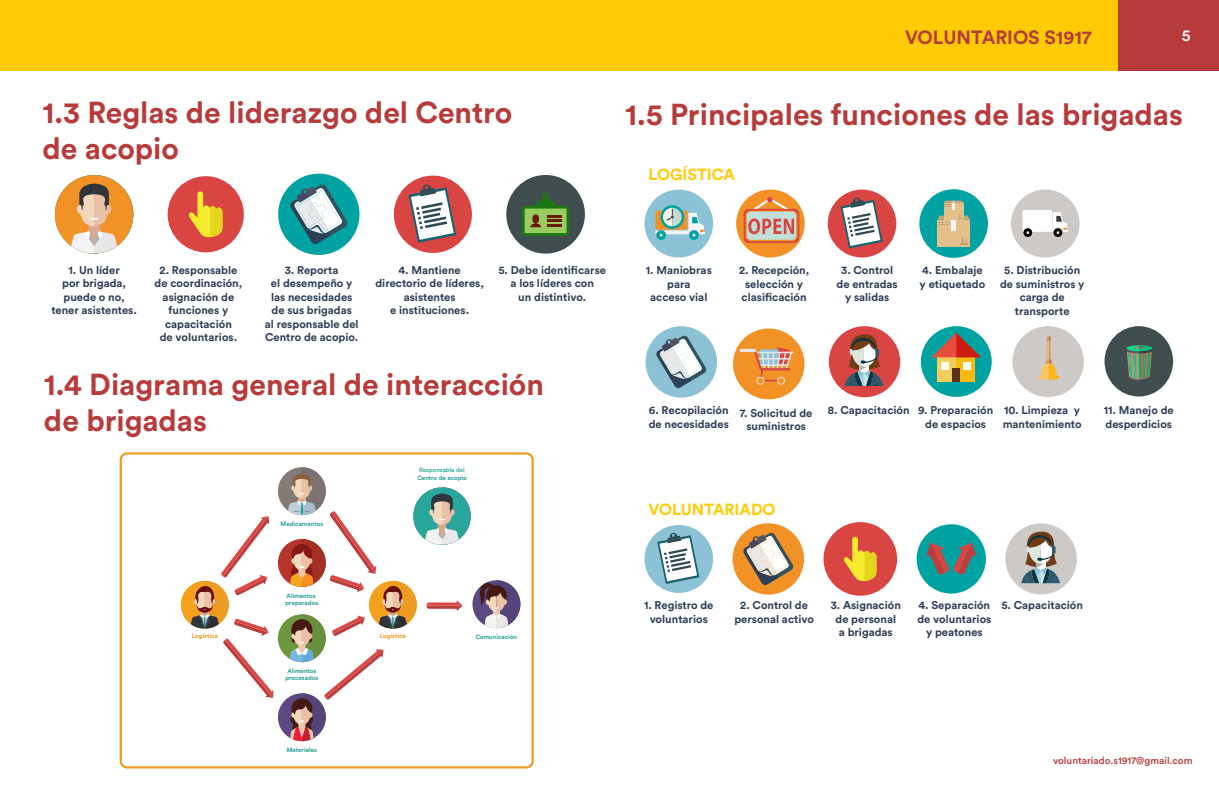
<style>
.page{position:relative;width:1219px;height:794px;background:#fff}
.page>*{position:absolute;margin:0;border:0;box-sizing:border-box;transform-origin:0 0}
.t1{font:700 30px/36px "Circular Std";color:#b73b3b}
.t2{font:700 19px "Circular Std";color:#b73b3b}
.t3{font:700 16px "Circular Std";color:#ffcb05}
.t4{font:500 16px "Circular Std";color:#fff}
.t5{font:700 11.2px/13.4px "Circular Std";color:#2e3e57;text-align:center}
.t6{font:500 10px "Circular Std";color:#b73b3b}
.t7{font:700 6.2px/7.4px "Circular Std";color:#28a096}
.t8{font:700 6.2px "Circular Std";color:#ed9b21}
.t9{font:500 6.2px "Circular Std";color:#2aa79d}
</style>
<div class="page">
<div style="left:0;top:0;width:1219px;height:71px;background:#ffcb05"></div>
<div style="left:1119px;top:0;width:100px;height:71px;background:#b73b3b"></div>
<div style="left:644px;top:189px;width:69px;height:68px;background:#8cc2d6;border-radius:50%"></div>
<svg style="left:660px;top:205px;width:24px;height:24px"></svg>
<svg style="left:655px;top:208px;width:50px;height:32px"></svg>
<div style="left:736px;top:189px;width:69px;height:68px;background:#f29126;border-radius:50%"></div>
<svg style="left:744px;top:197px;width:55px;height:46px"></svg>
<div style="left:828px;top:189px;width:68px;height:68px;background:#d94542;border-radius:50%"></div>
<svg style="left:840px;top:197px;width:43px;height:51px"></svg>
<div style="left:919px;top:189px;width:69px;height:69px;background:#00a3a1;border-radius:50%"></div>
<div style="left:937px;top:220px;width:33px;height:26px;background:#e3bf8a"></div>
<div style="left:951px;top:220px;width:5px;height:11px;background:#f2f5fa"></div>
<svg style="left:960px;top:237px;width:8px;height:8px"></svg>
<svg style="left:937px;top:201px;width:33px;height:24px"></svg>
<div style="left:1011px;top:189px;width:68px;height:68px;background:#ccc9c7;border-radius:50%"></div>
<svg style="left:1022px;top:210px;width:46px;height:27px"></svg>
<div style="left:733px;top:328px;width:71px;height:71px;background:#f29126;border-radius:50%"></div>
<hr style="left:756px;top:352px;width:37px;height:1px;background:#e6e6e6">
<svg style="left:739px;top:347px;width:53px;height:37px"></svg>
<div style="left:645px;top:326px;width:72px;height:71px;background:#8cc2d6;border-radius:50%"></div>
<svg style="left:656px;top:335px;width:51px;height:53px"></svg>
<div style="left:829px;top:326px;width:71px;height:71px;background:#d94542;border-radius:50%"></div>
<svg style="left:845px;top:334px;width:38px;height:52px"></svg>
<div style="left:1012px;top:326px;width:72px;height:71px;background:#ccc9c7;border-radius:50%"></div>
<svg style="left:1037px;top:336px;width:23px;height:44px"></svg>
<div style="left:1104px;top:326px;width:69px;height:70px;background:#404d4f;border-radius:50%"></div>
<svg style="left:1126px;top:345px;width:26px;height:36px"></svg>
<div style="left:921px;top:326px;width:71px;height:71px;background:#00a3a1;border-radius:50%"></div>
<div style="left:937px;top:354px;width:37px;height:27px;background:#f2cc5c"></div>
<div style="left:956px;top:354px;width:18px;height:27px;background:#f7ba0f"></div>
<svg style="left:931px;top:332px;width:50px;height:25px"></svg>
<div style="left:952px;top:368px;width:8px;height:13px;background:#59301f"></div>
<div style="left:941px;top:362px;width:8px;height:7px;background:#fffff2"></div>
<div style="left:963px;top:362px;width:8px;height:7px;background:#fffff2"></div>
<div style="left:644px;top:525px;width:69px;height:68px;background:#8cc2d6;border-radius:50%"></div>
<svg style="left:657px;top:532px;width:42px;height:52px"></svg>
<div style="left:733px;top:523px;width:71px;height:71px;background:#f29126;border-radius:50%"></div>
<svg style="left:743px;top:532px;width:51px;height:53px"></svg>
<div style="left:1005px;top:523px;width:72px;height:71px;background:#ccc9c7;border-radius:50%"></div>
<svg style="left:1021px;top:531px;width:39px;height:52px"></svg>
<div style="left:823px;top:522px;width:74px;height:74px;background:#d94542;border-radius:50%"></div>
<svg style="left:844px;top:537px;width:33px;height:44px"></svg>
<div style="left:55px;top:175px;width:78px;height:78px;background:#f29126;border-radius:50%"></div>
<svg style="left:69px;top:175px;width:64px;height:78px"></svg>
<div style="left:394px;top:176px;width:78px;height:77px;background:#d94542;border-radius:50%"></div>
<svg style="left:408px;top:184px;width:48px;height:59px"></svg>
<div style="left:278px;top:174px;width:81px;height:81px;background:#00a3a1;border-radius:50%"></div>
<svg style="left:290px;top:184px;width:58px;height:61px"></svg>
<div style="left:168px;top:176px;width:76px;height:76px;background:#d94542;border-radius:50%"></div>
<svg style="left:189px;top:191px;width:34px;height:46px"></svg>
<div style="left:506px;top:175px;width:79px;height:79px;background:#404d4f;border-radius:50%"></div>
<svg style="left:522px;top:193px;width:47px;height:43px"></svg>
<div style="left:917px;top:524px;width:69px;height:69px;background:#00a3a1;border-radius:50%"></div>
<svg style="left:926px;top:542px;width:50px;height:33px"></svg>
<div style="left:181px;top:581px;width:48px;height:48px;background:#f5a11d;border-radius:50%"></div>
<svg style="left:472px;top:580px;width:48px;height:48px"></svg>
<svg style="left:476px;top:580px;width:44px;height:48px"></svg>
<div style="left:278px;top:467px;width:48px;height:48px;background:#837977;border-radius:50%"></div>
<div style="left:278px;top:539px;width:48px;height:48px;background:#b6352b;border-radius:50%"></div>
<div style="left:278px;top:614px;width:48px;height:48px;background:#6d973e;border-radius:50%"></div>
<div style="left:278px;top:693px;width:48px;height:48px;background:#5b4a81;border-radius:50%"></div>
<div style="left:120px;top:452px;width:414px;height:316px;border:2px solid #ed9b21;border-radius:6px"></div>
<svg style="left:427px;top:600px;width:36px;height:11px"></svg>
<svg style="left:190px;top:516px;width:83px;height:182px"></svg>
<svg style="left:287px;top:467px;width:130px;height:274px"></svg>
<div style="left:413px;top:487px;width:58px;height:58px;background:#2aa79d;border-radius:50%"></div>
<svg style="left:424px;top:487px;width:47px;height:58px"></svg>
<h1 class="t1" style="left:43px;top:94px;width:471px">1.3 Reglas de liderazgo del Centro de acopio</h1>
<h2 class="t2" style="left:905px;top:25px;width:188px">VOLUNTARIOS S1917</h2>
<h3 class="t4" style="left:1182px;top:26px;width:10px">5</h3>
<h1 class="t1" style="left:625px;top:96px;width:559px">1.5 Principales funciones de las brigadas</h1>
<h3 class="t3" style="left:648px;top:164px;width:88px">LOGÍSTICA</h3>
<p class="t5" style="left:51px;top:263px;width:87px">1. Un líder<br>por brigada, puede o no, tener asistentes.</p>
<p class="t5" style="left:155px;top:263px;width:89px">2. Responsable de coordinación, asignación de funciones y capacitación<br>de voluntarios.</p>
<p class="t5" style="left:265px;top:263px;width:95px">3. Reporta<br>el desempeño y las necesidades de sus brigadas<br>al responsable del<br>Centro de acopio.</p>
<p class="t5" style="left:375px;top:263px;width:110px">4. Mantiene directorio de líderes, asistentes<br>e instituciones.</p>
<p class="t5" style="left:498px;top:263px;width:109px">5. Debe identificarse a los líderes con<br>un distintivo.</p>
<p class="t5" style="left:646px;top:263px;width:67px">1. Maniobras para<br>acceso vial</p>
<p class="t5" style="left:739px;top:263px;width:72px">2. Recepción, selección y clasificación</p>
<p class="t5" style="left:837px;top:263px;width:63px">3. Control de entradas y salidas</p>
<p class="t5" style="left:920px;top:263px;width:67px;text-align:left">4. Embalaje y etiquetado</p>
<p class="t5" style="left:1000px;top:263px;width:86px">5. Distribución de suministros y carga de transporte</p>
<h1 class="t1" style="left:44px;top:366px;width:501px">1.4 Diagrama general de interacción de brigadas</h1>
<p class="t7" style="left:281px;top:520px;width:44px">Medicamentos</p>
<p class="t7" style="left:286px;top:591px;width:34px">Alimentos preparados</p>
<p class="t9" style="left:419px;top:466px;width:47px">Responsable del</p>
<p class="t7" style="left:417px;top:474px;width:51px">Centro de acopio</p>
<p class="t8" style="left:192px;top:632px;width:27px">Logística</p>
<p class="t8" style="left:380px;top:632px;width:27px">Logística</p>
<p class="t7" style="left:476px;top:632px;width:43px">Comunicación</p>
<p class="t7" style="left:285px;top:667px;width:34px;text-align:center">Alimentos procesados</p>
<p class="t7" style="left:287px;top:745px;width:32px">Materiales</p>
<p class="t5" style="left:918px;top:403px;width:77px">9. Preparación de espacios</p>
<p class="t5" style="left:1104px;top:403px;width:71px;text-align:left">11. Manejo de desperdicios</p>
<p class="t5" style="left:649px;top:403px;width:82px;text-align:left">6. Recopilación de necesidades</p>
<p class="t5" style="left:828px;top:403px;width:83px">8. Capacitación</p>
<p class="t5" style="left:1003px;top:403px;width:80px;text-align:left">10. Limpieza y mantenimiento</p>
<p class="t5" style="left:740px;top:406px;width:74px">7. Solicitud de suministros</p>
<h3 class="t3" style="left:648px;top:499px;width:128px">VOLUNTARIADO</h3>
<p class="t5" style="left:644px;top:598px;width:71px">1. Registro de voluntarios</p>
<p class="t5" style="left:734px;top:598px;width:81px">2. Control de personal activo</p>
<p class="t5" style="left:831px;top:598px;width:72px">3. Asignación de personal<br>a brigadas</p>
<p class="t5" style="left:917px;top:598px;width:75px">4. Separación de voluntarios y peatones</p>
<p class="t5" style="left:1001px;top:598px;width:83px">5. Capacitación</p>
<p class="t6" style="left:1053px;top:754px;width:141px">voluntariado.s1917@gmail.com</p>
</div>
